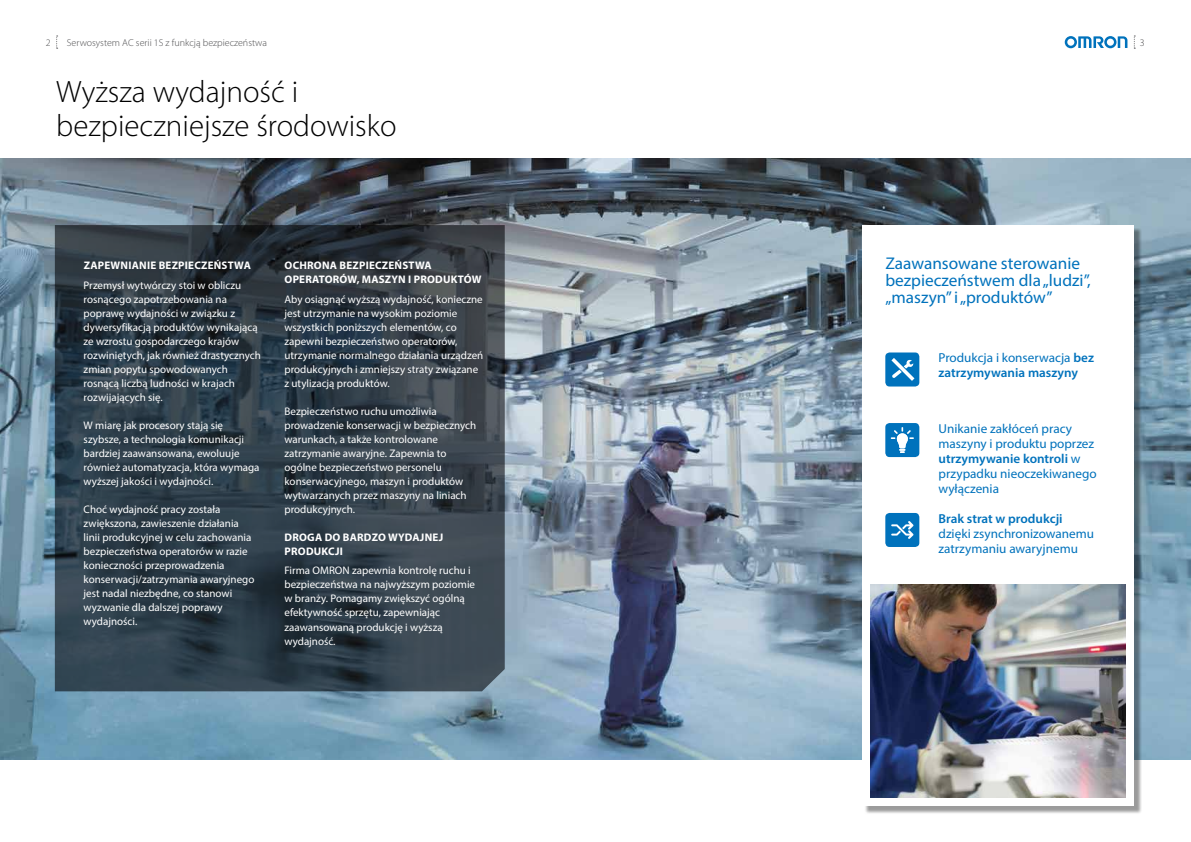
<style>
.page{position:relative;width:1191px;height:842px;background:#fff}
.page>*{position:absolute;margin:0;border:0;box-sizing:border-box;transform-origin:0 0}
.t1{font:300 31px/34px "Myriad Pro";color:#000}
.t2{font:17px/17px "Myriad Pro";color:#0072bc}
.t3{font:13px/15px "Myriad Pro";color:#0072bc}
.t4{font:600 13px/15px "Myriad Pro";color:#0072bc}
.t5{font:11px/14px "Myriad Pro";color:#fff}
.t6{font:700 11px/14px "Myriad Pro";letter-spacing:.02em;color:#fff}
.t7{font:300 10px "Myriad Pro";color:#4d4d4f}
.s1{font-weight:400}
.s2{font-weight:600}
</style>
<div class="page">
<svg style="left:1133px;top:36px;width:2px;height:13px"></svg>
<svg style="left:56px;top:36px;width:2px;height:13px"></svg>
<svg style="left:1064px;top:36px;width:63px;height:12px"></svg>
<img style="left:0;top:159px;width:1191px;height:601px">
<div style="left:864px;top:228px;width:278px;height:586px;background:#000;opacity:.4"></div>
<div style="left:862px;top:225px;width:271px;height:581px;background:#fff"></div>
<div style="left:885px;top:423px;width:34px;height:34px;background:#0072bc;border-radius:4px"></div>
<svg style="left:890px;top:427px;width:24px;height:26px"></svg>
<div style="left:885px;top:352px;width:34px;height:34px;background:#0072bc;border-radius:4px"></div>
<svg style="left:891px;top:358px;width:23px;height:23px"></svg>
<div style="left:885px;top:513px;width:34px;height:34px;background:#0072bc;border-radius:4px"></div>
<svg style="left:891px;top:521px;width:22px;height:18px"></svg>
<img style="left:870px;top:584px;width:255px;height:213px">
<svg style="left:55px;top:225px;width:450px;height:466px;background:#303d47"></svg>
<img style="left:0;top:159px;width:595px;height:35px">
<p class="t7" style="left:46px;top:37px;width:6px">2</p>
<p class="t7" style="left:67px;top:37px;width:202px">Serwosystem AC serii 1S z funkcją bezpieczeństwa</p>
<p class="t7" style="left:1140px;top:37px;width:6px">3</p>
<h1 class="t1" style="left:56px;top:75px;width:342px">Wyższa wydajność i bezpieczniejsze środowisko</h1>
<p class="t6" style="left:84px;top:258px;width:169px">ZAPEWNIANIE BEZPIECZEŃSTWA</p>
<p class="t5" style="left:84px;top:278px;width:179px">Przemysł wytwórczy stoi w obliczu rosnącego zapotrzebowania na poprawę wydajności w związku z dywersyfikacją produktów wynikającą ze wzrostu gospodarczego krajów rozwiniętych, jak również drastycznych zmian popytu spowodowanych rosnącą liczbą ludności w krajach rozwijających się.</p>
<p class="t5" style="left:84px;top:418px;width:177px">W miarę jak procesory stają się szybsze, a technologia komunikacji bardziej zaawansowana, ewoluuje również automatyzacja, która wymaga wyższej jakości i wydajności.</p>
<p class="t5" style="left:84px;top:502px;width:172px">Choć wydajność pracy została zwiększona, zawieszenie działania linii produkcyjnej w celu zachowania bezpieczeństwa operatorów w razie konieczności przeprowadzenia konserwacji/zatrzymania awaryjnego jest nadal niezbędne, co stanowi wyzwanie dla dalszej poprawy wydajności.</p>
<p class="t6" style="left:284px;top:258px;width:199px">OCHRONA BEZPIECZEŃSTWA<br>OPERATORÓW, MASZYN I PRODUKTÓW</p>
<p class="t5" style="left:284px;top:292px;width:200px">Aby osiągnąć wyższą wydajność, konieczne jest utrzymanie na wysokim poziomie wszystkich poniższych elementów, co zapewni bezpieczeństwo operatorów, utrzymanie normalnego działania urządzeń produkcyjnych i zmniejszy straty związane z utylizacją produktów.</p>
<p class="t5" style="left:284px;top:404px;width:193px">Bezpieczeństwo ruchu umożliwia prowadzenie konserwacji w bezpiecznych warunkach, a także kontrolowane zatrzymanie awaryjne. Zapewnia to ogólne bezpieczeństwo personelu konserwacyjnego, maszyn i produktów wytwarzanych przez maszyny na liniach produkcyjnych.</p>
<p class="t6" style="left:284px;top:530px;width:160px">DROGA DO BARDZO WYDAJNEJ<br>PRODUKCJI</p>
<p class="t5" style="left:284px;top:564px;width:192px">Firma OMRON zapewnia kontrolę ruchu i bezpieczeństwa na najwyższym poziomie w branży. Pomagamy zwiększyć ogólną efektywność sprzętu, zapewniając zaawansowaną produkcję i wyższą wydajność.</p>
<h2 class="t2" style="left:885px;top:255px;width:207px">Zaawansowane sterowanie bezpieczeństwem dla „ludzi”, „maszyn” i „produktów”</h2>
<p class="t4" style="left:938px;top:350px;width:157px"><span class="s1">Produkcja i konserwacja</span> bez zatrzymywania maszyny</p>
<p class="t3" style="left:938px;top:421px;width:160px">Unikanie zakłóceń pracy maszyny i produktu poprzez <span class="s2">utrzymywanie kontroli</span> w przypadku nieoczekiwanego wyłączenia</p>
<p class="t4" style="left:938px;top:510px;width:126px">Brak strat w produkcji</p>
<p class="t3" style="left:938px;top:526px;width:157px">dzięki zsynchronizowanemu zatrzymaniu awaryjnemu</p>
</div>
